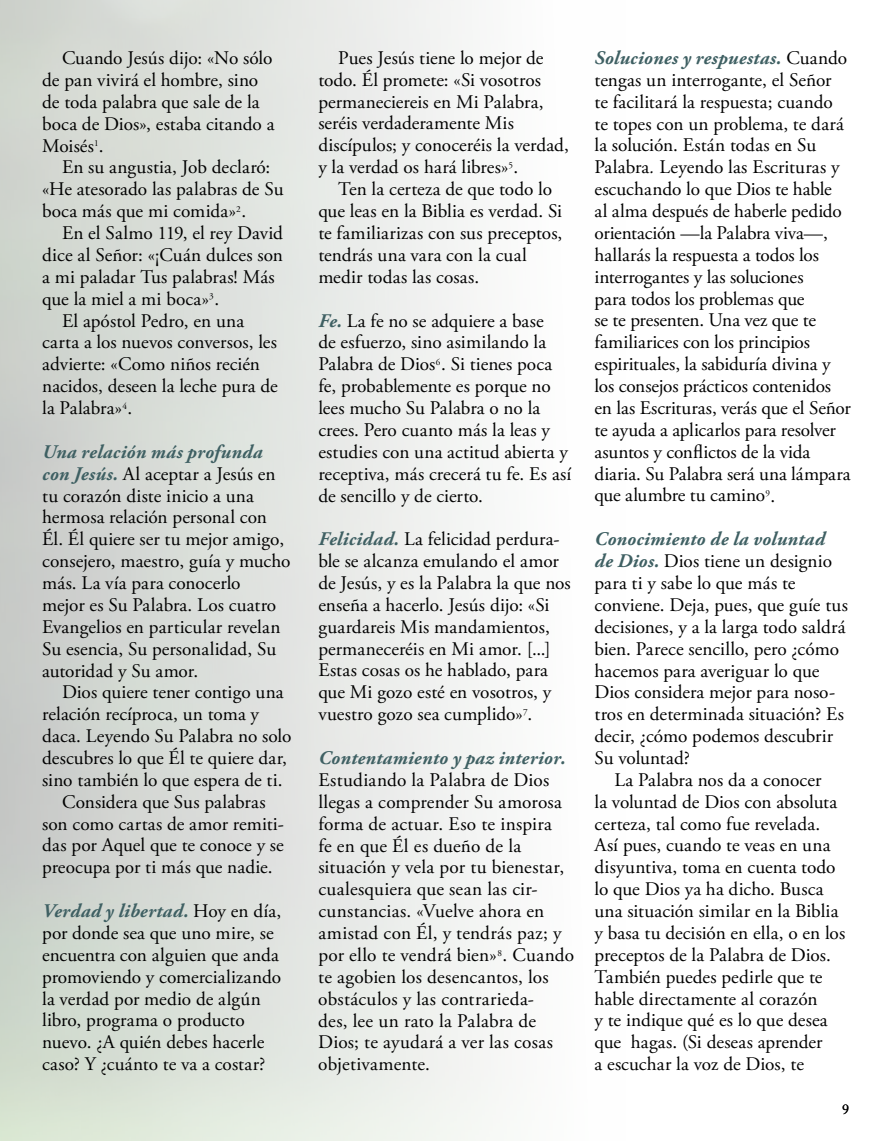
<style>
.page{position:relative;width:893px;height:1141px;background:#fff}
.page>*{position:absolute;margin:0;border:0;box-sizing:border-box;transform-origin:0 0}
.t1{font:19.25px/21.9px "Adobe Garamond Pro";letter-spacing:-.01em;color:#000}
.t2{font:italic 700 19.25px "Adobe Garamond Pro";letter-spacing:.01em;color:#3f6063}
.t3{font:14px "Adobe Caslon Pro";color:#000}
.s1{font-weight:700;font-style:italic;color:#3f6063}
.s2{font-style:italic}
</style>
<div class="page">
<div style="left:0;top:0;width:893px;height:1141px;background:linear-gradient(to right,#d0d5ce,#fff)"></div>
<p class="t1" style="left:42px;top:48px;width:234px;text-indent:20px">Cuando Jesús dijo: «No sólo de pan vivirá el hombre, sino de toda palabra que sale de la boca de Dios», estaba citando a<br>Moisés<sup>1</sup>.</p>
<p class="t1" style="left:42px;top:157px;width:243px;text-indent:20px">En su angustia, Job declaró: «He atesorado las palabras de Su boca más que mi comida»<sup>2</sup>.</p>
<p class="t1" style="left:62px;top:223px;width:223px">En el Salmo 119, el rey David</p>
<p class="t1" style="left:42px;top:245px;width:242px">dice al Señor: «¡Cuán dulces son</p>
<p class="t1" style="left:42px;top:266px;width:234px">a mi paladar Tus palabras! Más</p>
<p class="t1" style="left:42px;top:288px;width:178px">que la miel a mi boca»<sup>3</sup>.</p>
<p class="t1" style="left:62px;top:310px;width:184px">El apóstol Pedro, en una</p>
<p class="t1" style="left:42px;top:332px;width:236px">carta a los nuevos conversos, les</p>
<p class="t1" style="left:42px;top:354px;width:219px">advierte: «Como niños recién</p>
<p class="t1" style="left:42px;top:376px;width:237px">nacidos, deseen la leche pura de</p>
<p class="t1" style="left:42px;top:398px;width:92px">la Palabra»<sup>4</sup>.</p>
<p class="t1" style="left:42px;top:441px;width:250px"><span class="s1">Una relación más profunda con Jesús.</span> Al aceptar a Jesús en tu corazón diste inicio a una hermosa relación personal con<br>Él. Él quiere ser tu mejor amigo, consejero, maestro, guía y mucho más. La vía para conocerlo<br>mejor es Su Palabra. Los cuatro<br>Evangelios en particular revelan<br>Su esencia, Su personalidad, Su autoridad y Su amor.</p>
<p class="t1" style="left:62px;top:682px;width:223px">Dios quiere tener contigo una</p>
<p class="t1" style="left:42px;top:704px;width:218px">relación recíproca, un toma y</p>
<p class="t1" style="left:42px;top:726px;width:251px">daca. Leyendo Su Palabra no solo</p>
<p class="t1" style="left:42px;top:748px;width:246px">descubres lo que Él te quiere dar,</p>
<p class="t1" style="left:42px;top:769px;width:242px">sino también lo que espera de ti.</p>
<p class="t1" style="left:62px;top:791px;width:205px">Considera que Sus palabras</p>
<p class="t1" style="left:42px;top:813px;width:243px">son como cartas de amor remiti-</p>
<p class="t1" style="left:42px;top:835px;width:243px">das por Aquel que te conoce y se</p>
<p class="t1" style="left:42px;top:857px;width:232px">preocupa por ti más que nadie.</p>
<p class="t1" style="left:42px;top:901px;width:241px"><span class="s1">Verdad y libertad.</span> Hoy en día, por donde sea que uno mire, se encuentra con alguien que anda promoviendo y comercializando la verdad por medio de algún libro, programa o producto nuevo. ¿A quién debes hacerle caso? Y ¿cuánto te va a costar?</p>
<p class="t1" style="left:318px;top:48px;width:252px;text-indent:20px">Pues Jesús tiene lo mejor de todo. Él promete: «Si vosotros permaneciereis en Mi Palabra, seréis verdaderamente Mis discípulos; y conoceréis la verdad, y la verdad os hará libres»<sup>5</sup>.</p>
<p class="t1" style="left:318px;top:179px;width:246px;text-indent:20px">Ten la certeza de que todo lo que leas en la Biblia es verdad. Si te familiarizas con sus preceptos, tendrás una vara con la cual medir todas las cosas.</p>
<p class="t1" style="left:318px;top:310px;width:254px"><span class="s1">Fe.</span> La fe no se adquiere a base<br>de esfuerzo, sino asimilando la<br>Palabra de Dios<sup>6</sup>. Si tienes poca fe, probablemente es porque no lees mucho Su Palabra o no la crees. Pero cuanto más la leas y estudies con una actitud abierta y receptiva, más crecerá tu fe. Es así de sencillo y de cierto.</p>
<p class="t1" style="left:318px;top:529px;width:254px"><span class="s1">Felicidad.</span> La felicidad perdura&shy;ble se alcanza emulando el amor de Jesús, y es la Palabra la que nos enseña a hacerlo. Jesús dijo: «Si guardareis Mis mandamientos, permaneceréis en Mi amor. [...]<br>Estas cosas os he hablado, para que Mi gozo esté en vosotros, y vuestro gozo sea cumplido»<sup>7</sup>.</p>
<p class="t2" style="left:318px;top:747px;width:249px">Contentamiento y paz interior.</p>
<p class="t1" style="left:318px;top:770px;width:257px">Estudiando la Palabra de Dios llegas a comprender Su amorosa forma de actuar. Eso te inspira<br>fe en que Él es dueño de la situación y vela por tu bienestar, cualesquiera que sean las cir&shy;cunstancias. «Vuelve ahora en amistad con Él, y tendrás paz; y por ello te vendrá bien»<sup>8</sup>. Cuando te agobien los desencantos, los obstáculos y las contrarieda-<br>des, lee un rato la Palabra de<br>Dios; te ayudará a ver las cosas objetivamente.</p>
<p class="t1" style="left:594px;top:48px;width:258px"><span class="s1">Soluciones y respuestas.</span> Cuando tengas un interrogante, el Señor<br>te facilitará la respuesta; cuando te topes con un problema, te dará la solución. Están todas en Su<br>Palabra<span class="s2">.</span> Leyendo las Escrituras y escuchando lo que Dios te hable<br>al alma después de haberle pedido orientación —la Palabra viva—, hallarás la respuesta a todos los interrogantes y las soluciones<br>para todos los problemas que<br>se te presenten. Una vez que te familiarices con los principios espirituales, la sabiduría divina y los consejos prácticos contenidos en las Escrituras, verás que el Señor te ayuda a aplicarlos para resolver asuntos y conflictos de la vida diaria. Su Palabra será una lámpara que alumbre tu camino<sup>9</sup>.</p>
<p class="t1" style="left:594px;top:529px;width:255px"><span class="s1">Conocimiento de la voluntad<br>de Dios.</span> Dios tiene un designio para ti y sabe lo que más te conviene. Deja, pues, que guíe tus decisiones, y a la larga todo saldrá bien. Parece sencillo, pero ¿cómo hacemos para averiguar lo que<br>Dios considera mejor para noso&shy;tros en determinada situación? Es decir, ¿cómo podemos descubrir<br>Su voluntad?</p>
<p class="t1" style="left:594px;top:769px;width:252px;text-indent:20px">La Palabra nos da a conocer<br>la voluntad de Dios con absoluta certeza, tal como fue revelada.<br>Así pues, cuando te veas en una disyuntiva, toma en cuenta todo lo que Dios ya ha dicho. Busca una situación similar en la Biblia y basa tu decisión en ella, o en los preceptos de la Palabra de Dios.<br>También puedes pedirle que te hable directamente al corazón<br>y te indique qué es lo que desea que hagas. (Si deseas aprender<br>a escuchar la voz de Dios, te</p>
<p class="t3" style="left:842px;top:1101px;width:8px">9</p>
</div>
